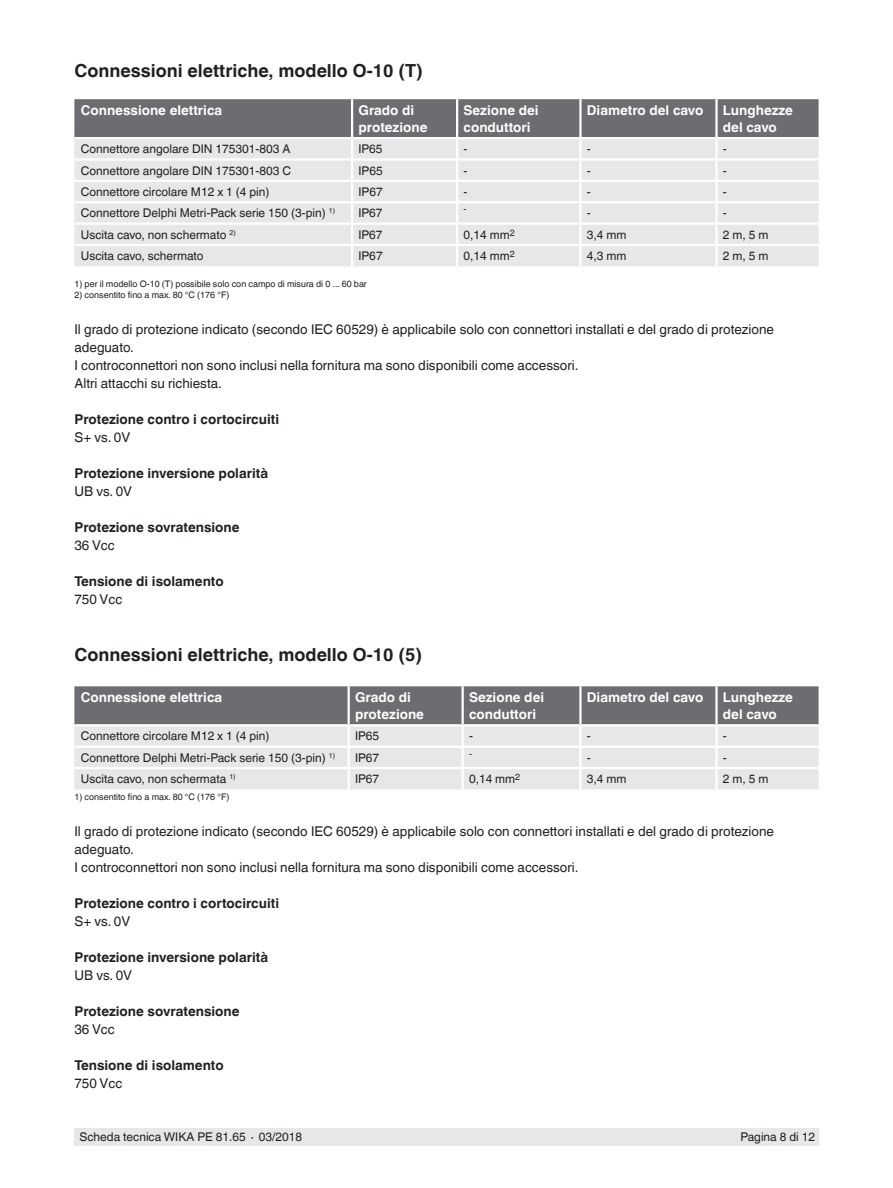
<style>
.page{position:relative;width:893px;height:1188px;background:#fff}
.page>*{position:absolute;margin:0;border:0;box-sizing:border-box;transform-origin:0 0}
.t1{font:700 18px "Helvetica World";color:#231f20}
.t2{font:13.5px/18px "Helvetica World";color:#231f20}
.t3{font:700 13.5px "Helvetica World";color:#231f20}
.t4{font:700 13.5px/16.5px "Helvetica World";color:#fff}
.t5{font:12px "Helvetica World";color:#231f20}
.t6{font:9px "Helvetica World";color:#231f20}
</style>
<div class="page">
<div style="left:75px;top:1128px;width:744px;height:17px;background:#e6e7e9"></div>
<div style="left:74px;top:246px;width:745px;height:20px;background:#e6e7e9"></div>
<svg style="left:74px;top:99px;width:745px;height:145px;background:#c8c9cb"></svg>
<hr style="left:580px;top:222px;width:136px;height:3px;background:#fff">
<hr style="left:579px;top:225px;width:3px;height:19px;background:#fff">
<hr style="left:716px;top:222px;width:103px;height:3px;background:#fff">
<hr style="left:715px;top:225px;width:3px;height:19px;background:#fff">
<hr style="left:351px;top:246px;width:2px;height:20px;background:#fff">
<hr style="left:456px;top:246px;width:2px;height:20px;background:#fff">
<hr style="left:579px;top:246px;width:3px;height:20px;background:#fff">
<hr style="left:715px;top:246px;width:3px;height:20px;background:#fff">
<div style="left:74px;top:686px;width:745px;height:38px;background:#6c6d70"></div>
<div style="left:74px;top:726px;width:745px;height:63px;background:#e6e7e9"></div>
<hr style="left:348px;top:686px;width:2px;height:38px;background:#fff">
<hr style="left:461px;top:686px;width:3px;height:38px;background:#fff">
<hr style="left:579px;top:686px;width:3px;height:38px;background:#fff">
<hr style="left:715px;top:686px;width:3px;height:38px;background:#fff">
<hr style="left:348px;top:726px;width:2px;height:20px;background:#fff">
<hr style="left:461px;top:726px;width:3px;height:20px;background:#fff">
<hr style="left:579px;top:726px;width:3px;height:20px;background:#fff">
<hr style="left:715px;top:726px;width:3px;height:20px;background:#fff">
<hr style="left:74px;top:746px;width:275px;height:2px;background:#fff">
<hr style="left:349px;top:746px;width:114px;height:2px;background:#fff">
<svg style="left:348px;top:748px;width:2px;height:19px"></svg>
<hr style="left:463px;top:746px;width:117px;height:2px;background:#fff">
<hr style="left:461px;top:748px;width:3px;height:19px;background:#fff">
<hr style="left:580px;top:746px;width:136px;height:2px;background:#fff">
<hr style="left:579px;top:748px;width:3px;height:19px;background:#fff">
<hr style="left:716px;top:746px;width:103px;height:2px;background:#fff">
<hr style="left:715px;top:748px;width:3px;height:19px;background:#fff">
<hr style="left:74px;top:767px;width:275px;height:2px;background:#fff">
<hr style="left:349px;top:767px;width:114px;height:2px;background:#fff">
<hr style="left:348px;top:769px;width:2px;height:20px;background:#fff">
<hr style="left:463px;top:767px;width:117px;height:2px;background:#fff">
<hr style="left:461px;top:769px;width:3px;height:20px;background:#fff">
<hr style="left:580px;top:767px;width:136px;height:2px;background:#fff">
<hr style="left:579px;top:769px;width:3px;height:20px;background:#fff">
<hr style="left:716px;top:767px;width:103px;height:2px;background:#fff">
<hr style="left:715px;top:769px;width:3px;height:20px;background:#fff">
<h1 class="t1" style="left:74px;top:60px;width:350px">Connessioni elettriche, modello O-10 (T)</h1>
<p class="t4" style="left:81px;top:102px;width:143px">Connessione elettrica</p>
<p class="t4" style="left:358px;top:102px;width:70px">Grado di protezione</p>
<p class="t4" style="left:463px;top:102px;width:77px">Sezione dei conduttori</p>
<p class="t4" style="left:587px;top:102px;width:118px">Diametro del cavo</p>
<p class="t4" style="left:723px;top:102px;width:72px">Lunghezze del cavo</p>
<p class="t5" style="left:81px;top:142px;width:211px">Connettore angolare DIN 175301-803 A</p>
<p class="t5" style="left:358px;top:142px;width:26px">IP65</p>
<p class="t5" style="left:463px;top:142px;width:5px">-</p>
<p class="t5" style="left:587px;top:142px;width:5px">-</p>
<p class="t5" style="left:723px;top:142px;width:5px">-</p>
<p class="t5" style="left:81px;top:163px;width:212px">Connettore angolare DIN 175301-803 C</p>
<p class="t5" style="left:358px;top:163px;width:26px">IP65</p>
<p class="t5" style="left:463px;top:163px;width:5px">-</p>
<p class="t5" style="left:587px;top:163px;width:5px">-</p>
<p class="t5" style="left:723px;top:163px;width:5px">-</p>
<p class="t5" style="left:81px;top:185px;width:190px">Connettore circolare M12 x 1 (4 pin)</p>
<p class="t5" style="left:358px;top:185px;width:26px">IP67</p>
<p class="t5" style="left:463px;top:185px;width:5px">-</p>
<p class="t5" style="left:587px;top:185px;width:5px">-</p>
<p class="t5" style="left:723px;top:185px;width:5px">-</p>
<p class="t5" style="left:81px;top:206px;width:256px">Connettore Delphi Metri-Pack serie 150 (3-pin) <sup>1)</sup></p>
<p class="t5" style="left:358px;top:206px;width:26px">IP67</p>
<p class="t6" style="left:463px;top:204px;width:4px">-</p>
<p class="t5" style="left:587px;top:206px;width:5px">-</p>
<p class="t5" style="left:723px;top:206px;width:5px">-</p>
<p class="t5" style="left:81px;top:227px;width:156px">Uscita cavo, non schermato <sup>2)</sup></p>
<p class="t5" style="left:358px;top:227px;width:26px">IP67</p>
<p class="t5" style="left:463px;top:227px;width:53px">0,14 mm<sup>2</sup></p>
<p class="t5" style="left:587px;top:227px;width:41px">3,4 mm</p>
<p class="t5" style="left:723px;top:227px;width:47px">2 m, 5 m</p>
<p class="t5" style="left:81px;top:249px;width:124px">Uscita cavo, schermato</p>
<p class="t5" style="left:358px;top:249px;width:26px">IP67</p>
<p class="t5" style="left:463px;top:249px;width:53px">0,14 mm<sup>2</sup></p>
<p class="t5" style="left:587px;top:249px;width:41px">4,3 mm</p>
<p class="t5" style="left:723px;top:249px;width:47px">2 m, 5 m</p>
<p class="t6" style="left:74px;top:279px;width:294px">1) per il modello O-10 (T) possibile solo con campo di misura di 0 ... 60 bar</p>
<p class="t6" style="left:74px;top:289px;width:157px">2) consentito fino a max. 80 °C (176 °F)</p>
<p class="t2" style="left:74px;top:320px;width:701px">Il grado di protezione indicato (secondo IEC 60529) è applicabile solo con connettori installati e del grado di protezione adeguato.<br>I controconnettori non sono inclusi nella fornitura ma sono disponibili come accessori.<br>Altri attacchi su richiesta.</p>
<p class="t3" style="left:74px;top:411px;width:206px">Protezione contro i cortocircuiti</p>
<p class="t2" style="left:74px;top:428px;width:57px">S+ vs. 0V</p>
<p class="t3" style="left:74px;top:465px;width:195px">Protezione inversione polarità</p>
<p class="t2" style="left:74px;top:482px;width:59px">UB vs. 0V</p>
<p class="t3" style="left:74px;top:519px;width:167px">Protezione sovratensione</p>
<p class="t2" style="left:74px;top:536px;width:42px">36 Vcc</p>
<p class="t3" style="left:74px;top:573px;width:151px">Tensione di isolamento</p>
<p class="t2" style="left:74px;top:590px;width:49px">750 Vcc</p>
<h1 class="t1" style="left:74px;top:644px;width:349px">Connessioni elettriche, modello O-10 (5)</h1>
<p class="t4" style="left:81px;top:690px;width:143px">Connessione elettrica</p>
<p class="t4" style="left:355px;top:690px;width:70px">Grado di protezione</p>
<p class="t4" style="left:469px;top:690px;width:77px">Sezione dei conduttori</p>
<p class="t4" style="left:587px;top:690px;width:118px">Diametro del cavo</p>
<p class="t4" style="left:723px;top:690px;width:72px">Lunghezze del cavo</p>
<p class="t5" style="left:81px;top:729px;width:190px">Connettore circolare M12 x 1 (4 pin)</p>
<p class="t5" style="left:355px;top:729px;width:26px">IP65</p>
<p class="t5" style="left:469px;top:729px;width:5px">-</p>
<p class="t5" style="left:587px;top:729px;width:5px">-</p>
<p class="t5" style="left:723px;top:729px;width:5px">-</p>
<p class="t5" style="left:81px;top:751px;width:256px">Connettore Delphi Metri-Pack serie 150 (3-pin) <sup>1)</sup></p>
<p class="t5" style="left:355px;top:751px;width:26px">IP67</p>
<p class="t6" style="left:469px;top:748px;width:4px">-</p>
<p class="t5" style="left:587px;top:751px;width:5px">-</p>
<p class="t5" style="left:723px;top:751px;width:5px">-</p>
<p class="t5" style="left:81px;top:772px;width:156px">Uscita cavo, non schermata <sup>1)</sup></p>
<p class="t5" style="left:355px;top:772px;width:26px">IP67</p>
<p class="t5" style="left:469px;top:772px;width:53px">0,14 mm<sup>2</sup></p>
<p class="t5" style="left:587px;top:772px;width:41px">3,4 mm</p>
<p class="t5" style="left:723px;top:772px;width:47px">2 m, 5 m</p>
<p class="t6" style="left:74px;top:792px;width:157px">1) consentito fino a max. 80 °C (176 °F)</p>
<p class="t2" style="left:74px;top:822px;width:701px">Il grado di protezione indicato (secondo IEC 60529) è applicabile solo con connettori installati e del grado di protezione adeguato.<br>I controconnettori non sono inclusi nella fornitura ma sono disponibili come accessori.</p>
<p class="t3" style="left:74px;top:895px;width:206px">Protezione contro i cortocircuiti</p>
<p class="t2" style="left:74px;top:912px;width:57px">S+ vs. 0V</p>
<p class="t3" style="left:74px;top:949px;width:195px">Protezione inversione polarità</p>
<p class="t2" style="left:74px;top:966px;width:59px">UB vs. 0V</p>
<p class="t3" style="left:74px;top:1003px;width:167px">Protezione sovratensione</p>
<p class="t2" style="left:74px;top:1020px;width:42px">36 Vcc</p>
<p class="t3" style="left:74px;top:1057px;width:151px">Tensione di isolamento</p>
<p class="t2" style="left:74px;top:1074px;width:49px">750 Vcc</p>
<p class="t5" style="left:80px;top:1130px;width:224px">Scheda tecnica WIKA PE 81.65 ∙ 03/2018</p>
<p class="t5" style="left:740px;top:1130px;width:76px">Pagina 8 di 12</p>
</div>
